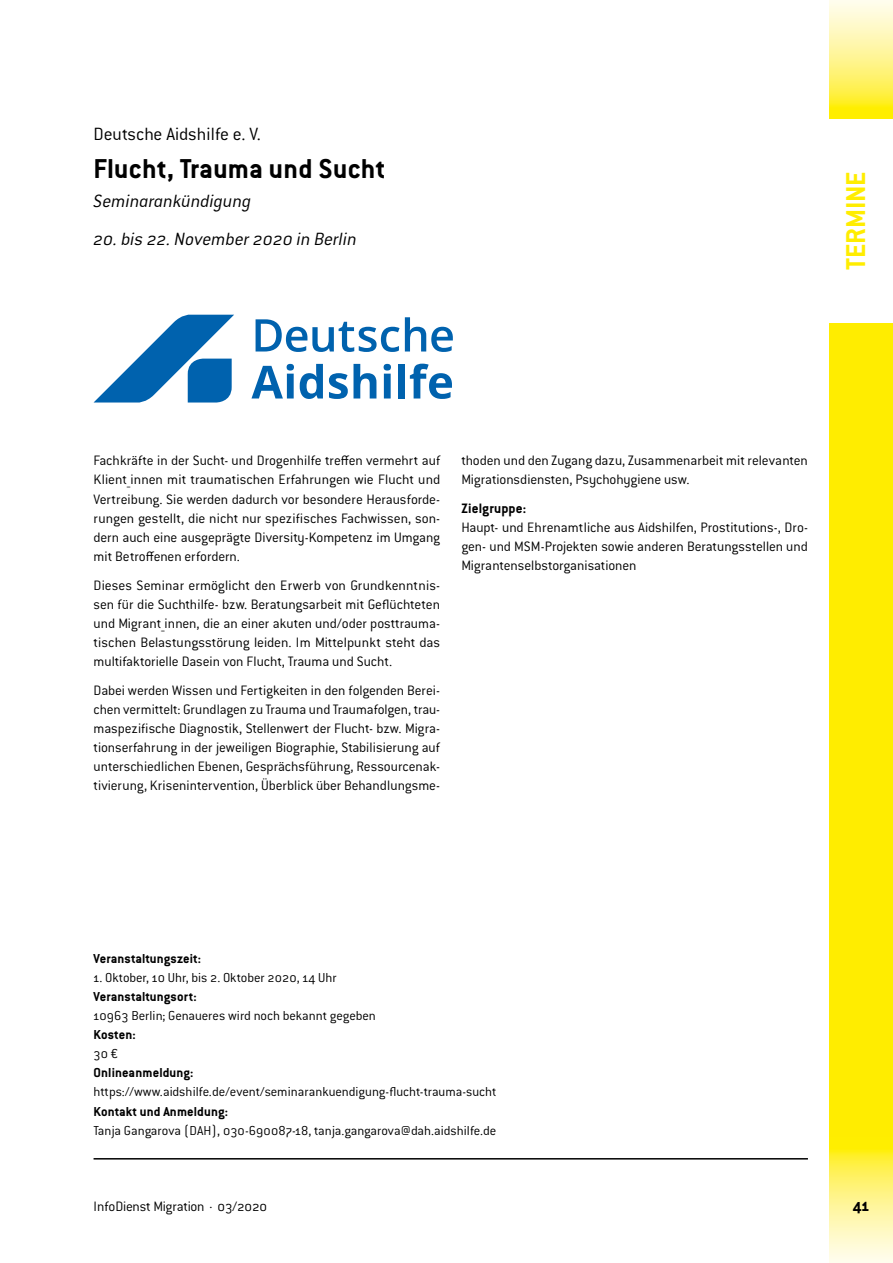
<style>
.page{position:relative;width:893px;height:1263px;background:#fff}
.page>*{position:absolute;margin:0;border:0;box-sizing:border-box;transform-origin:0 0}
.T02_Veranstaltungsti{font:700 30px "Conduit ITC Pro";letter-spacing:.01em;color:#000}
.t1{font:700 30px "Conduit ITC Pro";color:#ffed00}
.T04_Datum_der_Verans{font:italic 300 19.5px "Conduit ITC Pro";letter-spacing:.01em;color:#000}
.T01_Veranstalter{font:300 19.5px "Conduit ITC Pro";letter-spacing:-.005em;color:#000}
.T03_Beschreibung_der{font:italic 300 19.5px "Conduit ITC Pro";color:#000}
.t2{font:700 18px "Conduit ITC Pro";color:#000}
.T05_Fließtext{font:300 15px/19.2px "Conduit ITC Pro";letter-spacing:-.005em;color:#000;text-align:justify}
.T05a_Zwischenübersch{font:700 15px "Conduit ITC Pro";letter-spacing:.01em;color:#000}
.T07_Daten{font:300 14.25px "Conduit ITC Pro";color:#000}
.T07_Daten-2{font:700 14.25px "Conduit ITC Pro";letter-spacing:.01em;color:#000}
</style>
<div class="page">
<div style="left:829px;top:119px;width:64px;height:1017px;background:#ffed00"></div>
<svg style="left:829px;top:1136px;width:64px;height:127px;background:#fff483"></svg>
<svg style="left:829px;top:0;width:64px;height:119px;background:#fff484"></svg>
<hr style="left:94px;top:1158px;width:714px;height:1px;background:#000">
<div style="left:829px;top:119px;width:64px;height:203px;background:#fff"></div>
<svg style="left:256px;top:317px;width:197px;height:35px"></svg>
<svg style="left:94px;top:315px;width:140px;height:87px"></svg>
<svg style="left:251px;top:364px;width:43px;height:34px"></svg>
<svg style="left:300px;top:364px;width:23px;height:35px"></svg>
<svg style="left:329px;top:364px;width:47px;height:35px"></svg>
<svg style="left:384px;top:364px;width:7px;height:34px"></svg>
<div style="left:398px;top:364px;width:7px;height:34px;background:#0062ae"></div>
<svg style="left:410px;top:364px;width:42px;height:35px"></svg>
<p class="T01_Veranstalter" style="left:94px;top:123px;width:169px">Deutsche Aidshilfe e. V.</p>
<p class="T02_Veranstaltungsti" style="left:94px;top:152px;width:294px">Flucht, Trauma und Sucht</p>
<p class="T03_Beschreibung_der" style="left:94px;top:190px;width:159px">Seminarankündigung</p>
<p class="T04_Datum_der_Verans" style="left:94px;top:229px;width:265px">20. bis 22. November 2020 in Berlin</p>
<h1 class="t1" style="left:838px;top:270px;width:100px;rotate:-90deg">TERMINE</h1>
<p class="T05_Fließtext" style="left:94px;top:451px;width:348px">Fachkräfte in der Sucht- und Drogenhilfe treffen vermehrt auf Klient_innen mit traumatischen Erfahrungen wie Flucht und Vertreibung. Sie werden dadurch vor besondere Herausforde&shy;rungen gestellt, die nicht nur spezifisches Fachwissen, son&shy;dern auch eine ausgeprägte Diversity-Kompetenz im Umgang mit Betroffenen erfordern.</p>
<p class="T05_Fließtext" style="left:94px;top:575px;width:348px">Dieses Seminar ermöglicht den Erwerb von Grundkenntnis&shy;sen für die Suchthilfe- bzw. Beratungsarbeit mit Geflüchteten und Migrant_innen, die an einer akuten und/oder posttrauma&shy;tischen Belastungsstörung leiden. Im Mittelpunkt steht das multifaktorielle Dasein von Flucht, Trauma und Sucht.</p>
<p class="T05_Fließtext" style="left:94px;top:681px;width:348px">Dabei werden Wissen und Fertigkeiten in den folgenden Berei&shy;chen vermittelt: Grundlagen zu Trauma und Traumafolgen, trau&shy;maspezifische Diagnostik, Stellenwert der Flucht- bzw. Migra&shy;tionserfahrung in der jeweiligen Biographie, Stabilisierung auf unterschiedlichen Ebenen, Gesprächsführung, Ressourcenak&shy;tivierung, Krisenintervention, Überblick über Behandlungsme-</p>
<p class="T05_Fließtext" style="left:461px;top:451px;width:348px">thoden und den Zugang dazu, Zusammenarbeit mit relevanten<br>Migrationsdiensten, Psychohygiene usw.</p>
<p class="T05a_Zwischenübersch" style="left:461px;top:500px;width:66px">Zielgruppe:</p>
<p class="T05_Fließtext" style="left:461px;top:518px;width:348px">Haupt- und Ehrenamtliche aus Aidshilfen, Prostitutions-, Dro&shy;gen- und MSM-Projekten sowie anderen Beratungsstellen und Migrantenselbstorganisationen</p>
<p class="T07_Daten-2" style="left:94px;top:950px;width:109px">Veranstaltungszeit:</p>
<p class="T07_Daten" style="left:94px;top:969px;width:245px">1. Oktober, 10 Uhr, bis 2. Oktober 2020, 14 Uhr</p>
<p class="T07_Daten-2" style="left:94px;top:988px;width:105px">Veranstaltungsort:</p>
<p class="T07_Daten" style="left:94px;top:1008px;width:284px">10963 Berlin; Genaueres wird noch bekannt gegeben</p>
<p class="T07_Daten-2" style="left:94px;top:1026px;width:44px">Kosten:</p>
<p class="T07_Daten" style="left:94px;top:1046px;width:26px">30 €</p>
<p class="T07_Daten-2" style="left:94px;top:1064px;width:101px">Onlineanmeldung:</p>
<p class="T07_Daten" style="left:94px;top:1084px;width:404px">https://www.aidshilfe.de/event/seminarankuendigung-flucht-trauma-sucht</p>
<p class="T07_Daten-2" style="left:94px;top:1103px;width:136px">Kontakt und Anmeldung:</p>
<p class="T07_Daten" style="left:94px;top:1122px;width:404px">Tanja Gangarova (DAH), 030-690087-18, tanja.gangarova@dah.aidshilfe.de</p>
<p class="T05_Fließtext" style="left:94px;top:1197px;width:175px">InfoDienst Migration · 03/2020</p>
<p class="t2" style="left:853px;top:1195px;width:18px">41</p>
</div>
